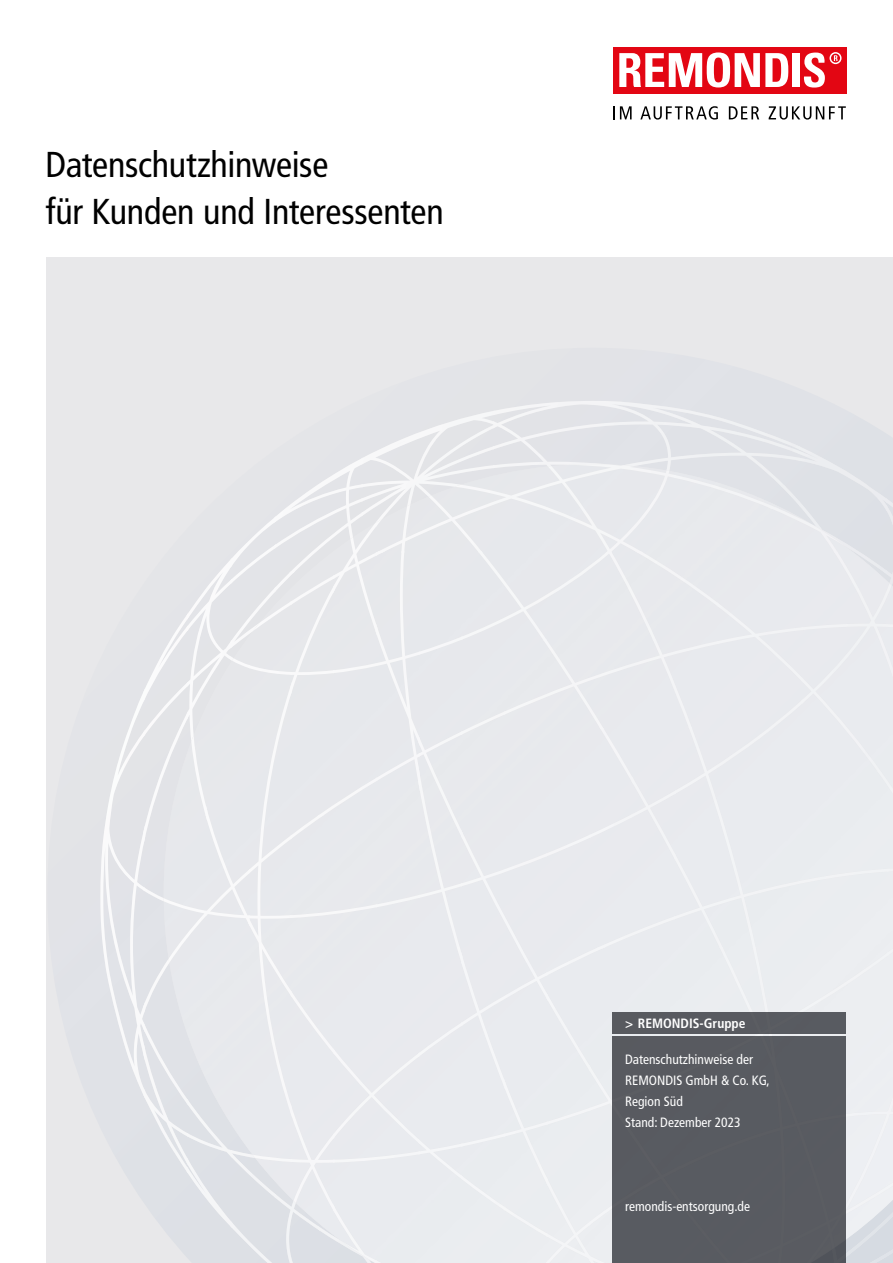
<style>
.page{position:relative;width:893px;height:1263px;background:#fff}
.page>*{position:absolute;margin:0;border:0;box-sizing:border-box;transform-origin:0 0}
.t1{font:condensed 36px/47.2px "Frutiger LT Pro";letter-spacing:-.005em;color:#000}
.t2{font:condensed 13.5px/21px "Frutiger LT Pro";color:#fff}
.t3{font:700 condensed 13.5px "Frutiger LT Pro";color:#fff}
</style>
<div class="page">
<div style="left:47px;top:257px;width:846px;height:1006px;background:#e8e8ea"></div>
<img style="left:363px;top:411px;width:130px;height:104px">
<img style="left:493px;top:401px;width:188px;height:63px">
<img style="left:276px;top:458px;width:87px;height:113px">
<img style="left:232px;top:517px;width:44px;height:130px">
<img style="left:188px;top:558px;width:44px;height:177px">
<img style="left:145px;top:614px;width:43px;height:287px">
<img style="left:274px;top:571px;width:21px;height:22px">
<img style="left:101px;top:689px;width:44px;height:404px">
<img style="left:143px;top:959px;width:44px;height:212px">
<img style="left:187px;top:1099px;width:45px;height:129px">
<img style="left:230px;top:1150px;width:46px;height:113px">
<img style="left:274px;top:1193px;width:16px;height:70px">
<img style="left:376px;top:464px;width:298px;height:87px">
<img style="left:674px;top:475px;width:98px;height:32px">
<img style="left:333px;top:522px;width:44px;height:151px">
<img style="left:770px;top:507px;width:76px;height:46px">
<img style="left:290px;top:575px;width:45px;height:114px">
<img style="left:376px;top:551px;width:42px;height:229px">
<img style="left:463px;top:551px;width:254px;height:88px">
<img style="left:801px;top:551px;width:92px;height:211px">
<img style="left:248px;top:601px;width:44px;height:561px">
<img style="left:418px;top:636px;width:45px;height:19px">
<img style="left:717px;top:602px;width:86px;height:81px">
<img style="left:232px;top:658px;width:18px;height:10px">
<img style="left:505px;top:639px;width:214px;height:88px">
<img style="left:463px;top:712px;width:42px;height:22px">
<img style="left:761px;top:683px;width:42px;height:56px">
<img style="left:164px;top:735px;width:42px;height:228px">
<img style="left:418px;top:731px;width:45px;height:324px">
<img style="left:591px;top:727px;width:40px;height:110px">
<img style="left:676px;top:727px;width:85px;height:220px">
<img style="left:206px;top:804px;width:44px;height:123px">
<img style="left:320px;top:777px;width:57px;height:38px">
<img style="left:631px;top:776px;width:45px;height:84px">
<img style="left:290px;top:815px;width:33px;height:24px">
<img style="left:461px;top:829px;width:85px;height:205px">
<img style="left:546px;top:835px;width:45px;height:21px">
<img style="left:889px;top:869px;width:4px;height:319px">
<img style="left:377px;top:895px;width:43px;height:12px">
<img style="left:759px;top:869px;width:130px;height:24px">
<img style="left:290px;top:904px;width:87px;height:14px">
<img style="left:601px;top:916px;width:75px;height:31px">
<img style="left:290px;top:990px;width:45px;height:222px">
<img style="left:546px;top:947px;width:59px;height:29px">
<img style="left:719px;top:947px;width:127px;height:66px">
<img style="left:844px;top:951px;width:45px;height:35px">
<img style="left:546px;top:993px;width:43px;height:270px">
<img style="left:333px;top:1048px;width:87px;height:114px">
<img style="left:461px;top:1034px;width:43px;height:175px">
<img style="left:589px;top:1065px;width:23px;height:145px">
<img style="left:504px;top:1078px;width:44px;height:185px">
<img style="left:846px;top:1111px;width:43px;height:145px">
<img style="left:418px;top:1139px;width:45px;height:41px">
<img style="left:333px;top:1204px;width:4px;height:8px">
<img style="left:589px;top:1210px;width:20px;height:53px">
<svg style="left:289px;top:1212px;width:91px;height:51px"></svg>
<div style="left:612px;top:1036px;width:234px;height:227px;background:#585b61"></div>
<div style="left:612px;top:1013px;width:234px;height:21px;background:#585a60"></div>
<div style="left:613px;top:47px;width:233px;height:46px;background:#e30613"></div>
<svg style="left:829px;top:52px;width:12px;height:12px"></svg>
<svg style="left:831px;top:54px;width:9px;height:9px"></svg>
<svg style="left:834px;top:55px;width:3px;height:6px"></svg>
<svg style="left:619px;top:52px;width:170px;height:35px"></svg>
<div style="left:793px;top:53px;width:7px;height:34px;background:#fff"></div>
<svg style="left:804px;top:53px;width:21px;height:35px"></svg>
<svg style="left:613px;top:106px;width:19px;height:13px"></svg>
<svg style="left:640px;top:106px;width:78px;height:14px"></svg>
<svg style="left:729px;top:106px;width:30px;height:13px"></svg>
<svg style="left:769px;top:106px;width:77px;height:14px"></svg>
<h1 class="t1" style="left:45px;top:141px;width:400px">Datenschutzhinweise<br>für Kunden und Interessenten</h1>
<p class="t3" style="left:625px;top:1015px;width:122px">&gt; REMONDIS-Gruppe</p>
<p class="t2" style="left:625px;top:1049px;width:146px">Datenschutzhinweise der<br>REMONDIS GmbH &amp; Co. KG,<br>Region Süd<br>Stand: Dezember 2023</p>
<p class="t2" style="left:625px;top:1196px;width:126px">remondis-entsorgung.de</p>
</div>
